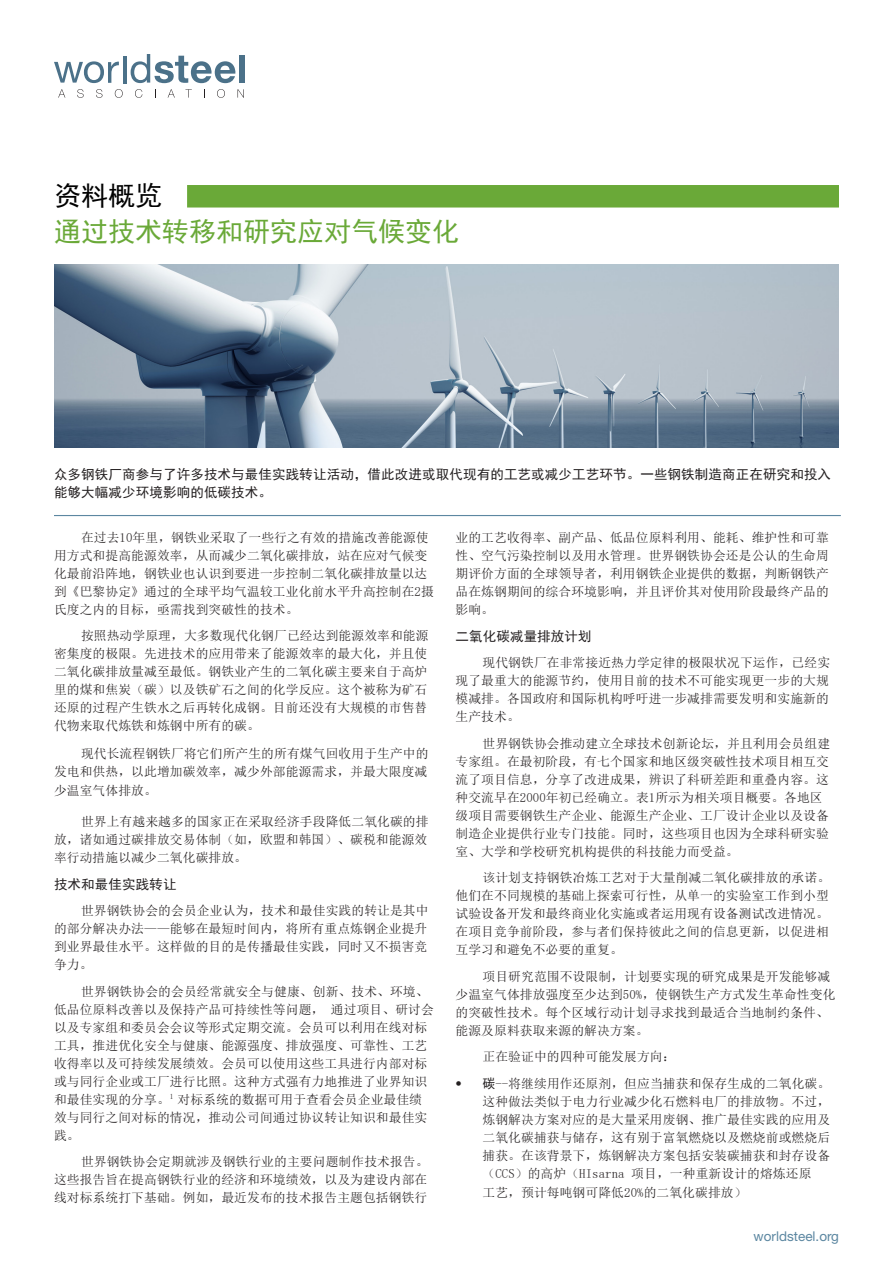
<style>
.page{position:relative;width:893px;height:1263px;background:#fff}
.page>*{position:absolute;margin:0;border:0;box-sizing:border-box;transform-origin:0 0}
.Sub-header{font:27px "Sim Hei";color:#6aa938}
.t1{font:27px "Sim Hei";color:#000}
.Title_2{font:13.5px/18px "Sim Hei";letter-spacing:.01em;color:#231f20}
.t2{font:13.5px "Helvetica Neue LT";color:#5c87a1}
.Title_2-2{font:12.75px/18px "Sim Sun";letter-spacing:.01em;color:#231f20;text-align:justify}
.s1{font-family:"Helvetica Neue LT";font-weight:100}
.s2{font-family:"Sim Hei"}
</style>
<div class="page">
<svg style="left:238px;top:89px;width:6px;height:9px"></svg>
<svg style="left:217px;top:89px;width:8px;height:9px"></svg>
<svg style="left:185px;top:89px;width:7px;height:9px"></svg>
<svg style="left:168px;top:89px;width:7px;height:9px"></svg>
<svg style="left:135px;top:89px;width:7px;height:9px"></svg>
<svg style="left:115px;top:89px;width:8px;height:9px"></svg>
<svg style="left:96px;top:89px;width:6px;height:9px"></svg>
<svg style="left:77px;top:89px;width:7px;height:9px"></svg>
<svg style="left:58px;top:89px;width:7px;height:9px"></svg>
<div style="left:239px;top:56px;width:5px;height:27px;background:#4b7189"></div>
<svg style="left:131px;top:54px;width:105px;height:29px"></svg>
<hr style="left:123px;top:56px;width:4px;height:27px;background:#4b7189">
<svg style="left:54px;top:61px;width:65px;height:22px"></svg>
<div style="left:187px;top:185px;width:652px;height:22px;background:#6aa938"></div>
<img style="left:54px;top:265px;width:785px;height:183px">
<hr style="left:54px;top:515px;width:787px;height:1px;background:#5c87a1">
<p class="t1" style="left:54px;top:181px;width:109px">资料概览</p>
<p class="Sub-header" style="left:54px;top:217px;width:406px">通过技术转移和研究应对气候变化</p>
<p class="Title_2" style="left:54px;top:465px;width:779px">众多钢铁厂商参与了许多技术与最佳实践转让活动，借此改进或取代现有的工艺或减少工艺环节。一些钢铁制造商正在研究和投入能够大幅减少环境影响的低碳技术。</p>
<p class="Title_2-2" style="left:54px;top:528px;width:381px;text-align:left;text-indent:27px">在过去10年里，钢铁业采取了一些行之有效的措施改善能源使用方式和提高能源效率，从而减少二氧化碳排放，站在应对气候变化最前沿阵地，钢铁业也认识到要进一步控制二氧化碳排放量以达到《巴黎协定》通过的全球平均气温较工业化前水平升高控制在2摄氏度之内的目标，亟需找到突破性的技术。</p>
<p class="Title_2-2" style="left:54px;top:627px;width:376px;text-indent:27px">按照热动学原理，大多数现代化钢厂已经达到能源效率和能源密集度的极限。先进技术的应用带来了能源效率的最大化，并且使二氧化碳排放量减至最低。钢铁业产生的二氧化碳主要来自于高炉里的煤和焦炭（碳）以及铁矿石之间的化学反应。这个被称为矿石还原的过程产生铁水之后再转化成钢。目前还没有大规模的市售替代物来取代炼铁和炼钢中所有的碳。</p>
<p class="Title_2-2" style="left:54px;top:744px;width:376px;line-height:18.8px;text-indent:27px">现代长流程钢铁厂将它们所产生的所有煤气回收用于生产中的发电和供热，以此增加碳效率，减少外部能源需求，并最大限度减少温室气体排放。</p>
<p class="Title_2-2" style="left:54px;top:812px;width:376px;text-indent:27px">世界上有越来越多的国家正在采取经济手段降低二氧化碳的排放，诸如通过碳排放交易体制（如，欧盟和韩国）、碳税和能源效率行动措施以减少二氧化碳排放。</p>
<p class="Title_2" style="left:54px;top:875px;width:124px">技术和最佳实践转让</p>
<p class="Title_2-2" style="left:54px;top:901px;width:376px;text-indent:27px">世界钢铁协会的会员企业认为，技术和最佳实践的转让是其中的部分解决办法——能够在最短时间内，将所有重点炼钢企业提升到业界最佳水平。这样做的目的是传播最佳实践，同时又不损害竞争力。</p>
<p class="Title_2-2" style="left:54px;top:982px;width:381px;text-align:left;text-indent:27px">世界钢铁协会的会员经常就安全与健康、创新、技术、环境、低品位原料改善以及保持产品可持续性等问题，通过项目、研讨会以及专家组和委员会会议等形式定期交流。会员可以利用在线对标工具，推进优化安全与健康、能源强度、排放强度、可靠性、工艺收得率以及可持续发展绩效。会员可以使用这些工具进行内部对标或与同行企业或工厂进行比照。这种方式强有力地推进了业界知识和最佳实现的分享。<sup>1</sup> 对标系统的数据可用于查看会员企业最佳绩效与同行之间对标的情况，推动公司间通过协议转让知识和最佳实践。</p>
<p class="Title_2-2" style="left:54px;top:1152px;width:376px;text-indent:27px">世界钢铁协会定期就涉及钢铁行业的主要问题制作技术报告。这些报告旨在提高钢铁行业的经济和环境绩效，以及为建设内部在线对标系统打下基础。例如，最近发布的技术报告主题包括钢铁行</p>
<p class="Title_2-2" style="left:455px;top:529px;width:375px">业的工艺收得率、副产品、低品位原料利用、能耗、维护性和可靠性、空气污染控制以及用水管理。世界钢铁协会还是公认的生命周期评价方面的全球领导者，利用钢铁企业提供的数据，判断钢铁产品在炼钢期间的综合环境影响，并且评价其对使用阶段最终产品的影响。</p>
<p class="Title_2" style="left:455px;top:627px;width:138px">二氧化碳减量排放计划</p>
<p class="Title_2-2" style="left:455px;top:654px;width:376px;text-indent:27px">现代钢铁厂在非常接近热力学定律的极限状况下运作，已经实现了最重大的能源节约，使用目前的技术不可能实现更一步的大规模减排。各国政府和国际机构呼吁进一步减排需要发明和实施新的生产技术。</p>
<p class="Title_2-2" style="left:455px;top:734px;width:376px;text-align:left;text-indent:27px">世界钢铁协会推动建立全球技术创新论坛，并且利用会员组建专家组。在最初阶段，有七个国家和地区级突破性技术项目相互交流了项目信息，分享了改进成果，辨识了科研差距和重叠内容。这种交流早在2000年初已经确立。表1所示为相关项目概要。各地区级项目需要钢铁生产企业、能源生产企业、工厂设计企业以及设备制造企业提供行业专门技能。同时，这些项目也因为全球科研实验室、大学和学校研究机构提供的科技能力而受益。</p>
<p class="Title_2-2" style="left:455px;top:869px;width:376px;text-indent:27px">该计划支持钢铁冶炼工艺对于大量削减二氧化碳排放的承诺。他们在不同规模的基础上探索可行性，从单一的实验室工作到小型试验设备开发和最终商业化实施或者运用现有设备测试改进情况。在项目竞争前阶段，参与者们保持彼此之间的信息更新，以促进相互学习和避免不必要的重复。</p>
<p class="Title_2-2" style="left:455px;top:967px;width:381px;text-align:left;text-indent:27px">项目研究范围不设限制，计划要实现的研究成果是开发能够减少温室气体排放强度至少达到50%，使钢铁生产方式发生革命性变化的突破性技术。每个区域行动计划寻求找到最适合当地制约条件、能源及原料获取来源的解决方案。</p>
<p class="Title_2-2" style="left:482px;top:1048px;width:195px">正在验证中的四种可能发展方向：</p>
<p class="Title_2-2" style="left:482px;top:1074px;width:349px;text-align:left;text-indent:-27px"><span class="s1">•</span> <span class="s2">碳</span>--将继续用作还原剂，但应当捕获和保存生成的二氧化碳。这种做法类似于电力行业减少化石燃料电厂的排放物。不过，炼钢解决方案对应的是大量采用废钢、推广最佳实践的应用及二氧化碳捕获与储存，这有别于富氧燃烧以及燃烧前或燃烧后捕获。在该背景下，炼钢解决方案包括安装碳捕获和封存设备（CCS）的高炉（HIsarna 项目，一种重新设计的熔炼还原<br>工艺，预计每吨钢可降低20%的二氧化碳排放）</p>
<p class="t2" style="left:754px;top:1228px;width:87px">worldsteel.org</p>
</div>
